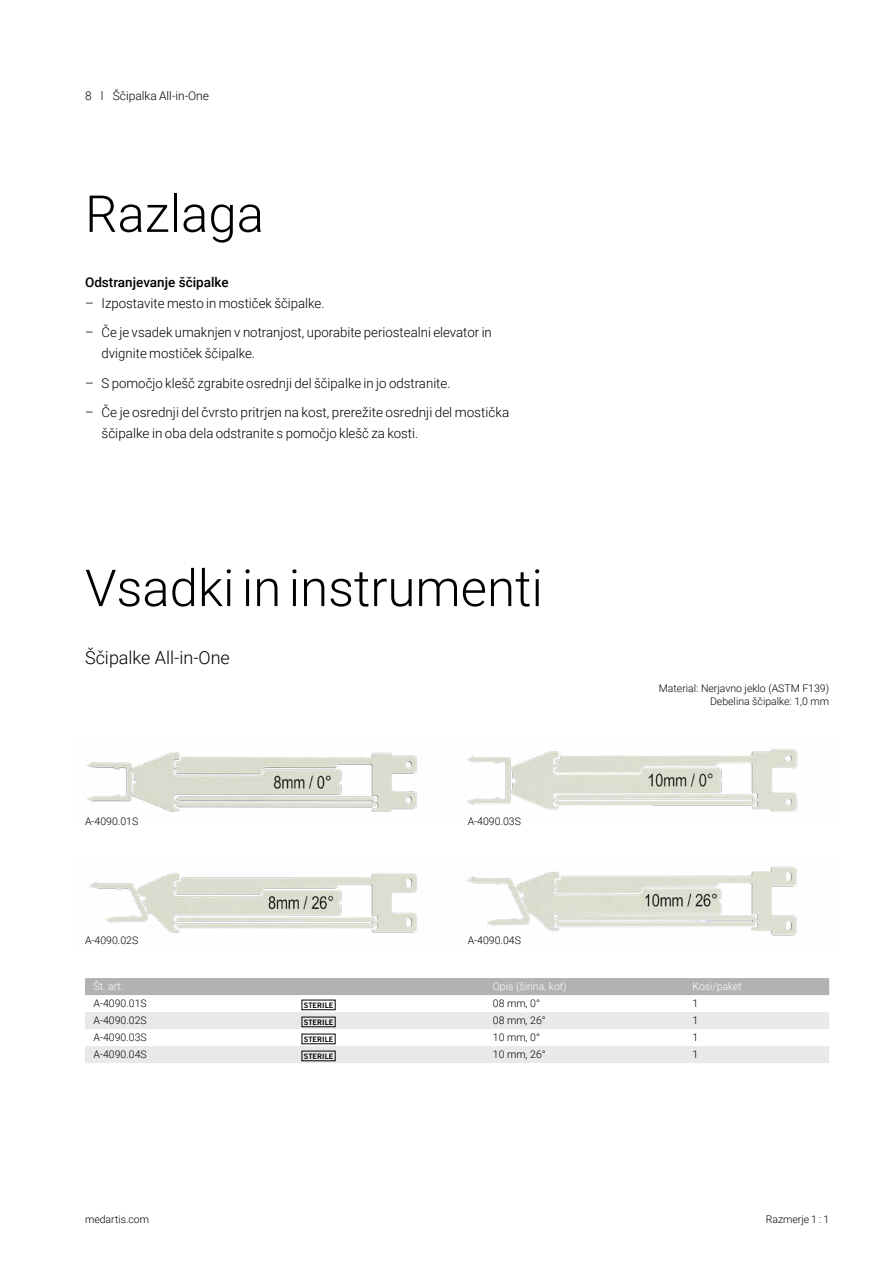
<style>
.page{position:relative;width:893px;height:1263px;background:#fff}
.page>*{position:absolute;margin:0;border:0;box-sizing:border-box;transform-origin:0 0}
.t1{font:300 51px "Roboto";color:#000}
.t2{font:300 18px "Roboto";color:#000}
.t3{font:300 13.5px/21px "Roboto";color:#000}
.t4{font:500 13.5px "Roboto";color:#000}
.t5{font:300 12px "Roboto";color:#000}
.t6{font:300 10.5px/13.5px "Roboto";color:#000;text-align:right}
.t7{font:300 10.5px "Roboto";color:#fff}
.t8{font:7.5px "Trade Gothic LT Com Bd 2";color:#000}
</style>
<div class="page">
<img style="left:89px;top:872px;width:329px;height:61px">
<img style="left:466px;top:866px;width:331px;height:70px">
<img style="left:87px;top:752px;width:331px;height:60px">
<img style="left:466px;top:749px;width:332px;height:63px">
<div style="left:85px;top:978px;width:744px;height:17px;background:#b3b2b2"></div>
<svg style="left:85px;top:1012px;width:744px;height:51px"></svg>
<p class="t5" style="left:85px;top:87px;width:126px">8 l Ščipalka All-in-One</p>
<h1 class="t1" style="left:85px;top:178px;width:180px">Razlaga</h1>
<p class="t4" style="left:85px;top:272px;width:145px">Odstranjevanje ščipalke</p>
<p class="t3" style="left:85px;top:292px;width:241px">– Izpostavite mesto in mostiček ščipalke.</p>
<p class="t3" style="left:102px;top:321px;width:392px;text-indent:-16px">– Če je vsadek umaknjen v notranjost, uporabite periostealni elevator in dvignite mostiček ščipalke.</p>
<p class="t3" style="left:85px;top:372px;width:367px">– S pomočjo klešč zgrabite osrednji del ščipalke in jo odstranite.</p>
<p class="t3" style="left:102px;top:401px;width:409px;text-indent:-16px">– Če je osrednji del čvrsto pritrjen na kost, prerežite osrednji del mostička ščipalke in oba dela odstranite s pomočjo klešč za kosti.</p>
<h1 class="t1" style="left:85px;top:552px;width:459px">Vsadki in instrumenti</h1>
<h2 class="t2" style="left:85px;top:645px;width:146px">Ščipalke All-in-One</h2>
<p class="t6" style="left:85px;top:814px;width:55px">A-4090.01S</p>
<p class="t6" style="left:468px;top:814px;width:55px">A-4090.03S</p>
<p class="t6" style="left:85px;top:933px;width:55px">A-4090.02S</p>
<p class="t6" style="left:468px;top:933px;width:55px">A-4090.04S</p>
<p class="t6" style="left:659px;top:681px;width:172px">Material: Nerjavno jeklo (ASTM F139)<br>Debelina ščipalke: 1,0 mm</p>
<p class="t7" style="left:94px;top:979px;width:31px">Št. art.</p>
<p class="t7" style="left:493px;top:979px;width:75px">Opis (širina, kot)</p>
<p class="t7" style="left:692px;top:979px;width:51px">Kosi/paket</p>
<p class="t6" style="left:94px;top:996px;width:55px">A-4090.01S</p>
<p class="t8" style="left:304px;top:1000px;width:31px">STERILE</p>
<p class="t6" style="left:493px;top:996px;width:49px">08 mm, 0°</p>
<p class="t6" style="left:692px;top:996px;width:7px">1</p>
<p class="t6" style="left:94px;top:1013px;width:55px">A-4090.02S</p>
<p class="t8" style="left:304px;top:1017px;width:31px">STERILE</p>
<p class="t6" style="left:493px;top:1013px;width:54px">08 mm, 26°</p>
<p class="t6" style="left:692px;top:1013px;width:7px">1</p>
<p class="t6" style="left:94px;top:1030px;width:55px">A-4090.03S</p>
<p class="t8" style="left:304px;top:1034px;width:31px">STERILE</p>
<p class="t6" style="left:493px;top:1030px;width:49px">10 mm, 0°</p>
<p class="t6" style="left:692px;top:1030px;width:7px">1</p>
<p class="t6" style="left:94px;top:1047px;width:55px">A-4090.04S</p>
<p class="t8" style="left:304px;top:1051px;width:31px">STERILE</p>
<p class="t6" style="left:493px;top:1047px;width:54px">10 mm, 26°</p>
<p class="t6" style="left:692px;top:1047px;width:7px">1</p>
<p class="t6" style="left:85px;top:1212px;width:66px">medartis.com</p>
<p class="t6" style="left:766px;top:1212px;width:65px">Razmerje 1 : 1</p>
</div>
